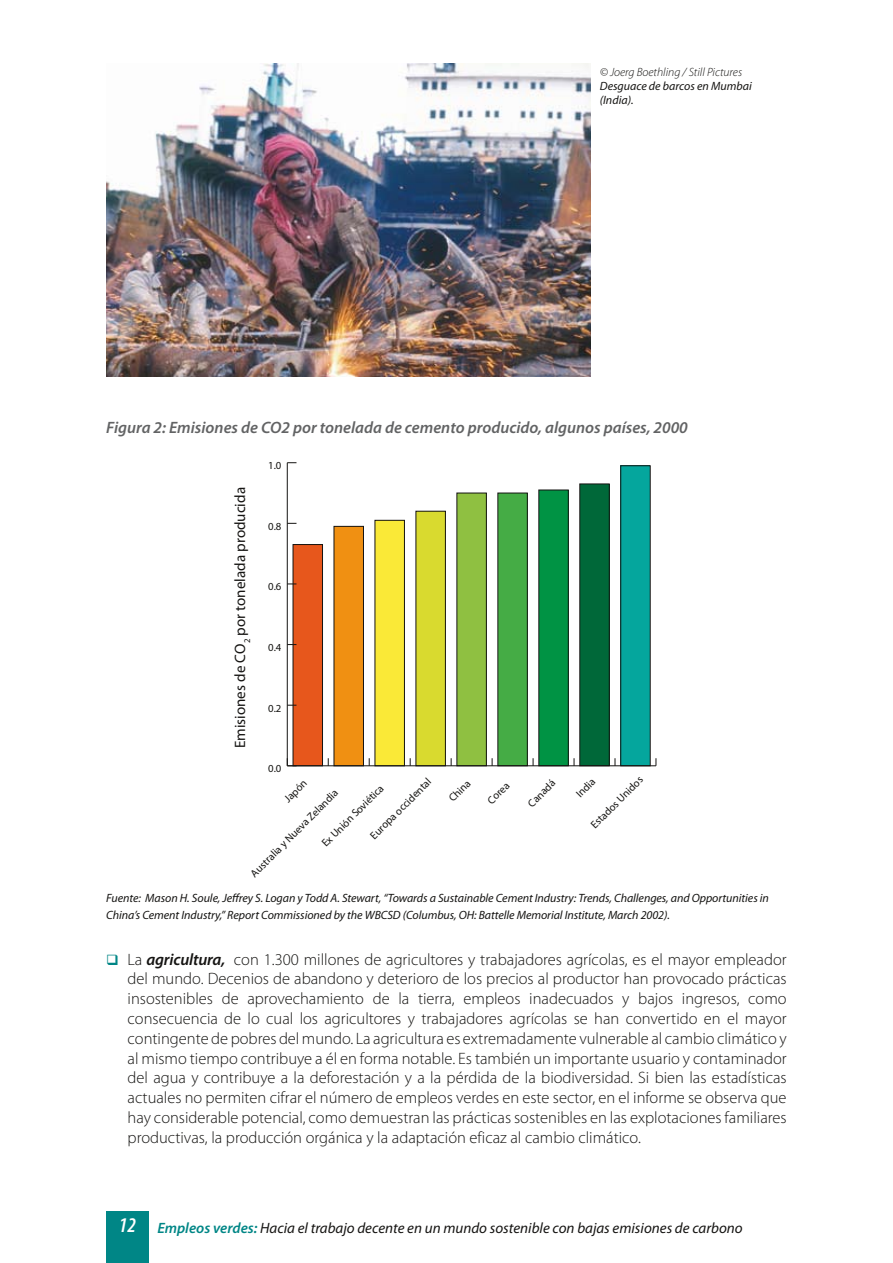
<style>
.page{position:relative;width:893px;height:1263px;background:#fff}
.page>*{position:absolute;margin:0;border:0;box-sizing:border-box;transform-origin:0 0}
.t1{font:300 16.5px/19.8px "Myriad Pro";color:#151412;text-align:justify}
.t2{font:italic 600 16.5px "Myriad Pro";color:#626364}
.t3{font:italic 15px "Myriad Pro";color:#151412}
.t4{font:15px "Myriad Pro";color:#151412}
.t5{font:italic 12px/17.1px "Myriad Pro";letter-spacing:-.005em;color:#151412}
.t6{font:italic 300 12px "Myriad Pro";color:#151412}
.t7{font:10.8px "Myriad Pro";color:#151412}
.s1{color:#008686}
.s2{font-weight:600;font-style:italic}
.s3{font-weight:600;font-stretch:condensed;font-size:21px;color:#fff}
.s4{font-weight:600;color:#008686}
</style>
<div class="page">
<div style="left:106px;top:1212px;width:43px;height:51px;background:#008686"></div>
<div style="left:293px;top:544px;width:29px;height:222px;background:#e7571c"></div>
<div style="left:293px;top:544px;width:30px;height:222px;border:1px solid #151412"></div>
<div style="left:334px;top:526px;width:29px;height:240px;background:#f09012"></div>
<div style="left:334px;top:526px;width:30px;height:240px;border:1px solid #151412"></div>
<div style="left:375px;top:520px;width:29px;height:246px;background:#fae937"></div>
<div style="left:375px;top:520px;width:30px;height:246px;border:1px solid #151412"></div>
<div style="left:416px;top:511px;width:29px;height:255px;background:#d9da2f"></div>
<div style="left:416px;top:511px;width:30px;height:255px;border:1px solid #151412"></div>
<div style="left:457px;top:493px;width:29px;height:273px;background:#8fc041"></div>
<div style="left:457px;top:493px;width:30px;height:273px;border:1px solid #151412"></div>
<div style="left:498px;top:493px;width:29px;height:273px;background:#45ac45"></div>
<div style="left:498px;top:493px;width:30px;height:273px;border:1px solid #151412"></div>
<div style="left:539px;top:490px;width:29px;height:276px;background:#009344"></div>
<div style="left:580px;top:484px;width:29px;height:282px;background:#006839"></div>
<div style="left:621px;top:466px;width:29px;height:300px;background:#05a69d"></div>
<div style="left:620px;top:465px;width:30px;height:301px;border:1px solid #151412"></div>
<hr style="left:287px;top:765px;width:369px;height:1px;background:#151412">
<hr style="left:287px;top:463px;width:1px;height:303px;background:#151412">
<svg style="left:287px;top:758px;width:9px;height:8px"></svg>
<img style="left:106px;top:64px;width:485px;height:312px">
<p class="t6" style="left:600px;top:64px;width:144px">© Joerg Boethling / Still Pictures</p>
<p class="t5" style="left:600px;top:79px;width:154px;line-height:14.4px">Desguace de barcos en Mumbai (India).</p>
<p class="t2" style="left:106px;top:417px;width:583px">Figura 2: Emisiones de CO2 por tonelada de cemento producido, algunos países, 2000</p>
<p class="t4" style="left:231px;top:748px;width:262px;rotate:-90deg">Emisiones de CO<sub>2</sub> por tonelada producida</p>
<p class="t7" style="left:268px;top:459px;width:15px">1.0</p>
<p class="t7" style="left:268px;top:519px;width:15px">0.8</p>
<p class="t7" style="left:268px;top:580px;width:15px">0.6</p>
<p class="t7" style="left:268px;top:641px;width:15px">0.4</p>
<p class="t7" style="left:268px;top:701px;width:15px">0.2</p>
<p class="t7" style="left:268px;top:762px;width:15px">0.0</p>
<p class="t7" style="left:367px;top:832px;width:83px;rotate:-45deg">Europa occidental</p>
<p class="t7" style="left:281px;top:796px;width:29px;rotate:-45deg">Japón</p>
<p class="t7" style="left:319px;top:840px;width:84px;rotate:-45deg">Ex Unión Soviética</p>
<p class="t7" style="left:248px;top:870px;width:120px;rotate:-45deg">Australia y Nueva Zelandia</p>
<p class="t7" style="left:446px;top:795px;width:27px;rotate:-45deg">China</p>
<p class="t7" style="left:484px;top:797px;width:28px;rotate:-45deg">Corea</p>
<p class="t7" style="left:525px;top:800px;width:35px;rotate:-45deg">Canadá</p>
<p class="t7" style="left:588px;top:822px;width:70px;rotate:-45deg">Estados Unidos</p>
<p class="t7" style="left:573px;top:791px;width:24px;rotate:-45deg">India</p>
<p class="t5" style="left:106px;top:889px;width:664px">Fuente: Mason H. Soule, Jeffrey S. Logan y Todd A. Stewart, “Towards a Sustainable Cement Industry: Trends, Challenges, and Opportunities in<br>China’s Cement Industry,” Report Commissioned by the WBCSD (Columbus, OH: Battelle Memorial Institute, March 2002).</p>
<p class="t1" style="left:128px;top:949px;width:661px;text-indent:-21px"><span class="s1">❑</span> La <span class="s2">agricultura,</span> con 1.300 millones de agricultores y trabajadores agrícolas, es el mayor empleador del mundo. Decenios de abandono y deterioro de los precios al productor han provocado prácticas insostenibles de aprovechamiento de la tierra, empleos inadecuados y bajos ingresos, como consecuencia de lo cual los agricultores y trabajadores agrícolas se han convertido en el mayor contingente de pobres del mundo. La agricultura es extremadamente vulnerable al cambio climático y al mismo tiempo contribuye a él en forma notable. Es también un importante usuario y contaminador del agua y contribuye a la deforestación y a la pérdida de la biodiversidad. Si bien las estadísticas actuales no permiten cifrar el número de empleos verdes en este sector, en el informe se observa que hay considerable potencial, como demuestran las prácticas sostenibles en las explotaciones familiares productivas, la producción orgánica y la adaptación eficaz al cambio climático.</p>
<p class="t3" style="left:119px;top:1219px;width:625px"><span class="s3">12</span> <span class="s4">Empleos verdes:</span> Hacia el trabajo decente en un mundo sostenible con bajas emisiones de carbono</p>
</div>
